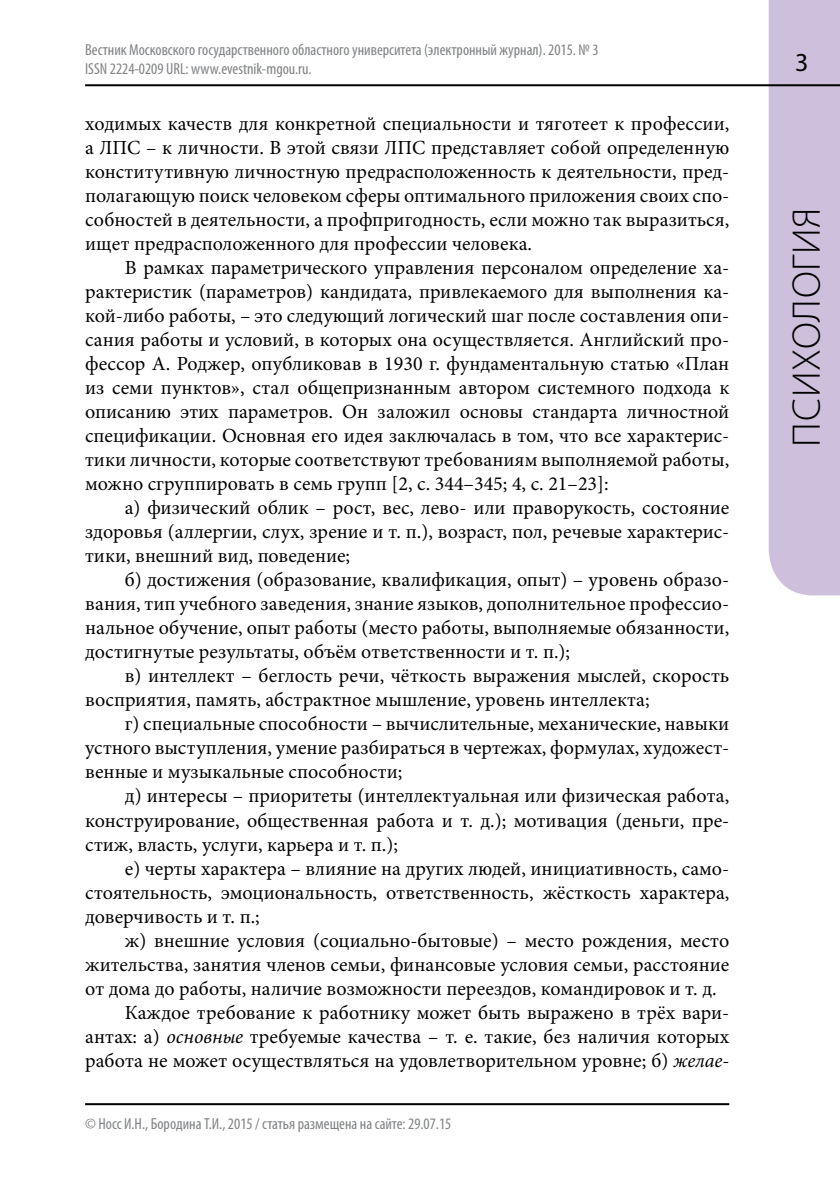
<style>
.page{position:relative;width:840px;height:1191px;background:#fff}
.page>*{position:absolute;margin:0;border:0;box-sizing:border-box;transform-origin:0 0}
.t1{font:300 40px "Myriad Pro";letter-spacing:.02em;color:#000}
.t2{font:20px/24px "Minion Pro";color:#000;text-align:justify}
.t3{font:condensed 16px/19.2px "Myriad Pro";color:#808284}
.s1{font-style:italic}
</style>
<div class="page">
<div style="left:768px;top:0;width:71px;height:595px;background:#cec0dd"></div>
<hr style="left:85px;top:84px;width:754px;height:2px;background:#000">
<hr style="left:85px;top:1103px;width:644px;height:2px;background:#000">
<svg style="left:795px;top:54px;width:11px;height:18px"></svg>
<p class="t3" style="left:85px;top:39px;width:514px">Вестник Московского государственного областного университета (электронный журнал). 2015. № 3<br>ISSN 2224-0209 URL: www.evestnik-mgou.ru.</p>
<p class="t2" style="left:85px;top:112px;width:645px">ходимых качеств для конкретной специальности и тяготеет к профессии, а ЛПС – к личности. В этой связи ЛПС представляет собой определенную конститутивную личностную предрасположенность к деятельности, пред&shy;полагающую поиск человеком сферы оптимального приложения своих спо&shy;собностей в деятельности, а профпригодность, если можно так выразиться, ищет предрасположенного для профессии человека.</p>
<p class="t2" style="left:85px;top:256px;width:645px;text-indent:40px">В рамках параметрического управления персоналом определение ха&shy;рактеристик (параметров) кандидата, привлекаемого для выполнения ка&shy;кой-либо работы, – это следующий логический шаг после составления опи&shy;сания работы и условий, в которых она осуществляется. Английский про&shy;фессор А. Роджер, опубликовав в 1930 г. фундаментальную статью «План из семи пунктов», стал общепризнанным автором системного подхода к описанию этих параметров. Он заложил основы стандарта личностной спецификации. Основная его идея заключалась в том, что все характерис&shy;тики личности, которые соответствуют требованиям выполняемой работы, можно сгруппировать в семь групп [2, с. 344–345; 4, с. 21–23]:</p>
<p class="t2" style="left:85px;top:496px;width:645px;text-indent:40px">а) физический облик – рост, вес, лево- или праворукость, состояние здоровья (аллергии, слух, зрение и т. п.), возраст, пол, речевые характерис&shy;тики, внешний вид, поведение;</p>
<p class="t2" style="left:85px;top:568px;width:645px;text-indent:40px">б) достижения (образование, квалификация, опыт) – уровень образо&shy;вания, тип учебного заведения, знание языков, дополнительное профессио&shy;нальное обучение, опыт работы (место работы, выполняемые обязанности, достигнутые результаты, объём ответственности и т. п.);</p>
<p class="t2" style="left:85px;top:664px;width:645px;text-indent:40px">в) интеллект – беглость речи, чёткость выражения мыслей, скорость восприятия, память, абстрактное мышление, уровень интеллекта;</p>
<p class="t2" style="left:85px;top:712px;width:645px;text-indent:40px">г) специальные способности – вычислительные, механические, навыки устного выступления, умение разбираться в чертежах, формулах, художест&shy;венные и музыкальные способности;</p>
<p class="t2" style="left:85px;top:784px;width:645px;text-indent:40px">д) интересы – приоритеты (интеллектуальная или физическая работа, конструирование, общественная работа и т. д.); мотивация (деньги, пре&shy;стиж, власть, услуги, карьера и т. п.);</p>
<p class="t2" style="left:85px;top:856px;width:645px;text-indent:40px">е) черты характера – влияние на других людей, инициативность, само&shy;стоятельность, эмоциональность, ответственность, жёсткость характера, доверчивость и т. п.;</p>
<p class="t2" style="left:125px;top:928px;width:605px">ж) внешние условия (социально-бытовые) – место рождения, место</p>
<p class="t2" style="left:85px;top:952px;width:645px">жительства, занятия членов семьи, финансовые условия семьи, расстояние</p>
<p class="t2" style="left:85px;top:976px;width:632px">от дома до работы, наличие возможности переездов, командировок и т. д.</p>
<p class="t2" style="left:125px;top:1000px;width:605px">Каждое требование к работнику может быть выражено в трёх вари-</p>
<p class="t2" style="left:85px;top:1024px;width:645px">антах: а) <span class="s1">основные</span> требуемые качества – т. е. такие, без наличия которых</p>
<p class="t2" style="left:85px;top:1048px;width:645px">работа не может осуществляться на удовлетворительном уровне; б) <span class="s1">желае-</span></p>
<p class="t3" style="left:85px;top:1114px;width:367px">© Носс И.Н., Бородина Т.И., 2015 / статья размещена на сайте: 29.07.15</p>
<h1 class="t1" style="left:782px;top:446px;width:241px;rotate:-90deg">психология</h1>
</div>
